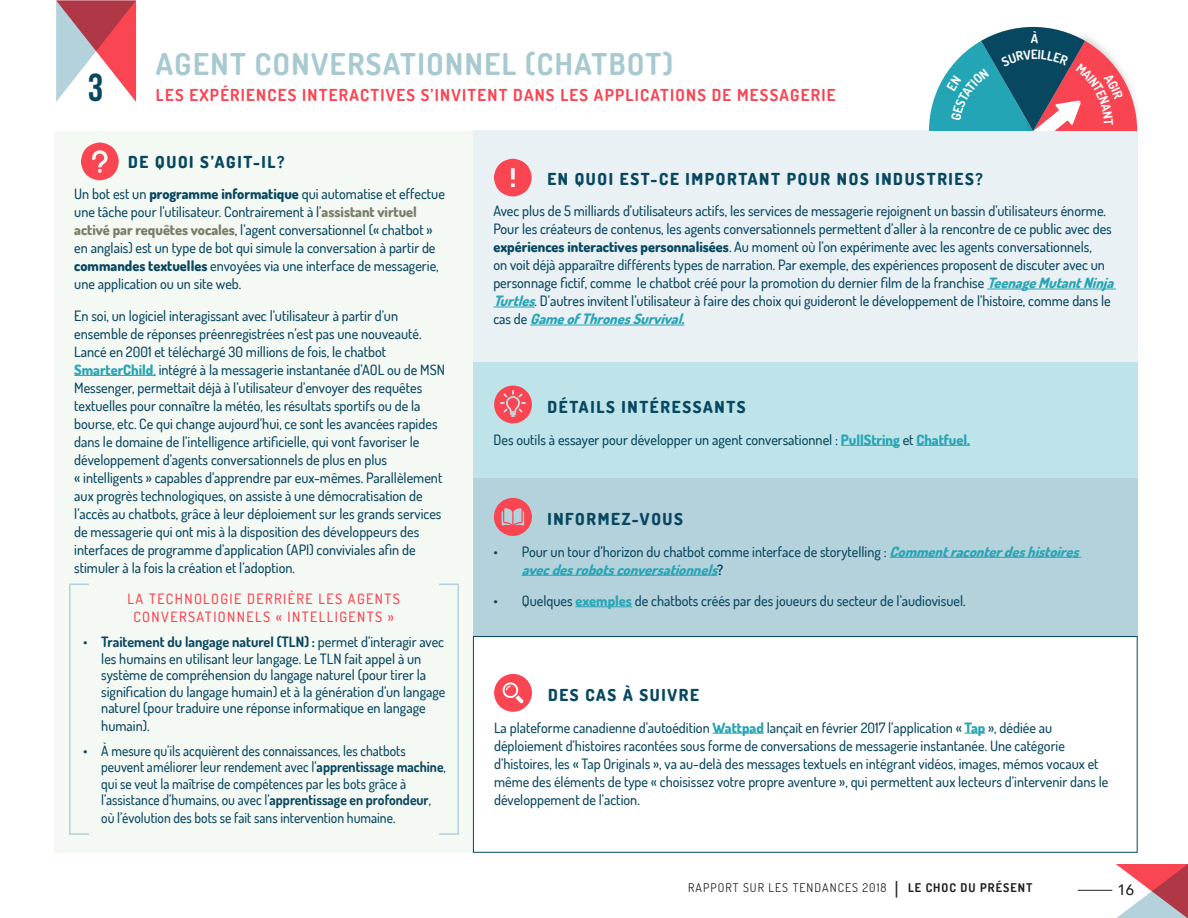
<style>
.page{position:relative;width:1188px;height:918px;background:#fff}
.page>*{position:absolute;margin:0;border:0;box-sizing:border-box;transform-origin:0 0}
.t1{font:700 39px "Bebas Neue";color:#084760}
.t2{font:700 30px "Dosis";letter-spacing:.05em;color:#a7cad1}
.TITRE_GRAPHIQUE{font:800 16.5px "Dosis";letter-spacing:.1em;color:#084760}
.t3{font:700 16.5px "Dosis";letter-spacing:.075em;color:#fa4552}
.t4{font:500 15px "Avenir";color:#231f20}
.ENcadré{font:500 14.25px/18px "Dosis";color:#084760}
.ENcadré-2{font:500 14.25px/18px "Dosis";letter-spacing:.1em;color:#fa4552;text-align:center}
.ENcadré-3{font:500 14.25px "Dosis";color:#084760;scale:.95 1}
.t5{font:12px "Dosis";letter-spacing:.085em;color:#231f20}
.s1{font-weight:800}
.s2{font-weight:800;color:#787e68}
.s3{font-weight:800;color:#28a5b6}
.s4{color:#28a5b6}
.s5{font-weight:700}
.s6{font-weight:800;font-style:italic;color:#28a5b6}
.s7{font-size:21px}
</style>
<div class="page">
<svg style="left:1116px;top:864px;width:72px;height:54px"></svg>
<hr style="left:1078px;top:890px;width:34px;height:1px;background:#231f20">
<svg style="left:56px;top:0;width:80px;height:102px"></svg>
<div style="left:54px;top:131px;width:419px;height:722px;background:#f5f9f4"></div>
<hr style="left:74px;top:375px;width:82px;height:1px;background:#28a5b6">
<div style="left:473px;top:362px;width:665px;height:117px;background:#bee4e9"></div>
<hr style="left:841px;top:445px;width:59px;height:1px;background:#28a5b6">
<hr style="left:916px;top:445px;width:54px;height:1px;background:#28a5b6">
<div style="left:473px;top:478px;width:665px;height:158px;background:#b4d2db"></div>
<hr style="left:890px;top:557px;width:191px;height:1px;background:#28a5b6">
<hr style="left:522px;top:575px;width:195px;height:1px;background:#28a5b6">
<hr style="left:575px;top:607px;width:57px;height:1px;background:#28a5b6">
<hr style="left:713px;top:733px;width:51px;height:1px;background:#28a5b6">
<svg style="left:965px;top:733px;width:20px;height:1px"></svg>
<div style="left:473px;top:636px;width:665px;height:217px;border:1px solid #084760"></div>
<div style="left:473px;top:131px;width:665px;height:231px;background:#e9f1f4"></div>
<hr style="left:987px;top:289px;width:129px;height:1px;background:#28a5b6">
<hr style="left:493px;top:307px;width:42px;height:1px;background:#28a5b6">
<hr style="left:530px;top:325px;width:154px;height:1px;background:#28a5b6">
<div style="left:69px;top:584px;width:21px;height:251px;border:2px solid #b4d2db"></div>
<div style="left:438px;top:584px;width:21px;height:251px;border:2px solid #b4d2db"></div>
<svg style="left:81px;top:143px;width:38px;height:37px"></svg>
<svg style="left:494px;top:159px;width:38px;height:37px"></svg>
<svg style="left:494px;top:498px;width:38px;height:38px"></svg>
<svg style="left:494px;top:674px;width:38px;height:38px"></svg>
<svg style="left:494px;top:386px;width:38px;height:37px"></svg>
<svg style="left:929px;top:27px;width:208px;height:104px"></svg>
<p class="t2" style="left:156px;top:45px;width:519px">AGENT CONVERSATIONNEL (CHATBOT)</p>
<p class="t1" style="left:88px;top:66px;width:17px">3</p>
<p class="t3" style="left:156px;top:84px;width:681px">LES EXPÉRIENCES INTERACTIVES S’INVITENT DANS LES APPLICATIONS DE MESSAGERIE</p>
<p class="TITRE_GRAPHIQUE" style="left:128px;top:151px;width:158px">DE QUOI S’AGIT-IL?</p>
<p class="ENcadré" style="left:74px;top:185px;width:372px">Un bot est un <span class="s1">programme informatique</span> qui automatise et effectue une tâche pour l’utilisateur. Contrairement à l’<span class="s2">assistant virtuel activé par requêtes vocales</span>, l’agent conversationnel (« chatbot » en anglais) est un type de bot qui simule la conversation à partir de <span class="s1">commandes textuelles</span> envoyées via une interface de messagerie, une application ou un site web.</p>
<p class="ENcadré" style="left:74px;top:306px;width:372px">En soi, un logiciel interagissant avec l’utilisateur à partir d’un ensemble de réponses préenregistrées n’est pas une nouveauté.<br>Lancé en 2001 et téléchargé 30 millions de fois, le chatbot <span class="s3">SmarterChild</span><span class="s4">,</span> intégré à la messagerie instantanée d’AOL ou de MSN Messenger, permettait déjà à l’utilisateur d’envoyer des requêtes textuelles pour connaître la météo, les résultats sportifs ou de la bourse, etc. Ce qui change aujourd’hui, ce sont les avancées rapides dans le domaine de l’intelligence artificielle, qui vont favoriser le développement d’agents conversationnels de plus en plus<br>« intelligents » capables d’apprendre par eux-mêmes. Parallèlement aux progrès technologiques, on assiste à une démocratisation de l’accès au chatbots, grâce à leur déploiement sur les grands services de messagerie qui ont mis à la disposition des développeurs des interfaces de programme d’application (API) conviviales afin de stimuler à la fois la création et l’adoption.</p>
<p class="ENcadré-2" style="left:128px;top:590px;width:274px">LA TECHNOLOGIE DERRIÈRE LES AGENTS<br>CONVERSATIONNELS « INTELLIGENTS »</p>
<p class="ENcadré" style="left:101px;top:633px;width:346px;line-height:16.5px;text-indent:-18px">• <span class="s5">Traitement du langage naturel (TLN) :</span> permet d’interagir avec les humains en utilisant leur langage. Le TLN fait appel à un système de compréhension du langage naturel (pour tirer la signification du langage humain) et à la génération d’un langage naturel (pour traduire une réponse informatique en langage</p>
<p class="ENcadré" style="left:101px;top:717px;width:50px">humain).</p>
<p class="ENcadré" style="left:101px;top:742px;width:346px;line-height:16.5px;text-indent:-18px">• À mesure qu’ils acquièrent des connaissances, les chatbots peuvent améliorer leur rendement avec l’<span class="s5">apprentissage machine</span>, qui se veut la maîtrise de compétences par les bots grâce à l’assistance d’humains, ou avec l’<span class="s5">apprentissage en profondeur</span>,</p>
<p class="ENcadré-3" style="left:101px;top:809px;width:311px">où l’évolution des bots se fait sans intervention humaine.</p>
<p class="TITRE_GRAPHIQUE" style="left:547px;top:168px;width:437px">EN QUOI EST-CE IMPORTANT POUR NOS INDUSTRIES?</p>
<p class="ENcadré" style="left:493px;top:202px;width:626px">Avec plus de 5 milliards d’utilisateurs actifs, les services de messagerie rejoignent un bassin d’utilisateurs énorme.<br>Pour les créateurs de contenus, les agents conversationnels permettent d’aller à la rencontre de ce public avec des <span class="s1">expériences interactives personnalisées</span>. Au moment où l’on expérimente avec les agents conversationnels,<br>on voit déjà apparaître différents types de narration. Par exemple, des expériences proposent de discuter avec un personnage fictif, comme le chatbot créé pour la promotion du dernier film de la franchise <span class="s6">TeenageMutantNinja Turtles</span>. D’autres invitent l’utilisateur à faire des choix qui guideront le développement de l’histoire, comme dans le c a s d e <span class="s6">GameofThronesSurvival.</span></p>
<p class="TITRE_GRAPHIQUE" style="left:548px;top:397px;width:200px">DÉTAILS INTÉRESSANTS</p>
<p class="ENcadré" style="left:494px;top:430px;width:478px">Des outils à essayer pour développer un agent conversationnel : <span class="s3">PullString</span> et <span class="s3">Chatfuel.</span></p>
<p class="TITRE_GRAPHIQUE" style="left:547px;top:509px;width:137px">INFORMEZ-VOUS</p>
<p class="ENcadré" style="left:522px;top:542px;width:563px;text-indent:-28px">• Pour un tour d’horizon du chatbot comme interface de storytelling : <span class="s6">Commentraconterdeshistoires avecdesrobotsconversationnels</span><span class="s5">?</span></p>
<p class="ENcadré" style="left:493px;top:592px;width:474px">• Quelques <span class="s3">exemples</span> de chatbots créés par des joueurs du secteur de l’audiovisuel.</p>
<p class="TITRE_GRAPHIQUE" style="left:548px;top:684px;width:152px">DES CAS À SUIVRE</p>
<p class="ENcadré" style="left:494px;top:718px;width:616px">La plateforme canadienne d’autoédition <span class="s3">Wattpad</span> lançait en février 2017 l’application « <span class="s3">Tap</span> », dédiée au déploiement d’histoires racontées sous forme de conversations de messagerie instantanée. Une catégorie d’histoires, les « Tap Originals », va au-delà des messages textuels en intégrant vidéos, images, mémos vocaux et même des éléments de type « choisissez votre propre aventure », qui permettent aux lecteurs d’intervenir dans le développement de l’action.</p>
<p class="t5" style="left:688px;top:880px;width:346px">RAPPORT SUR LES TENDANCES 2018 <span class="s7">|</span> <span class="s5">LE CHOC DU PRÉSENT</span></p>
<p class="t4" style="left:1117px;top:876px;width:18px">16</p>
</div>
